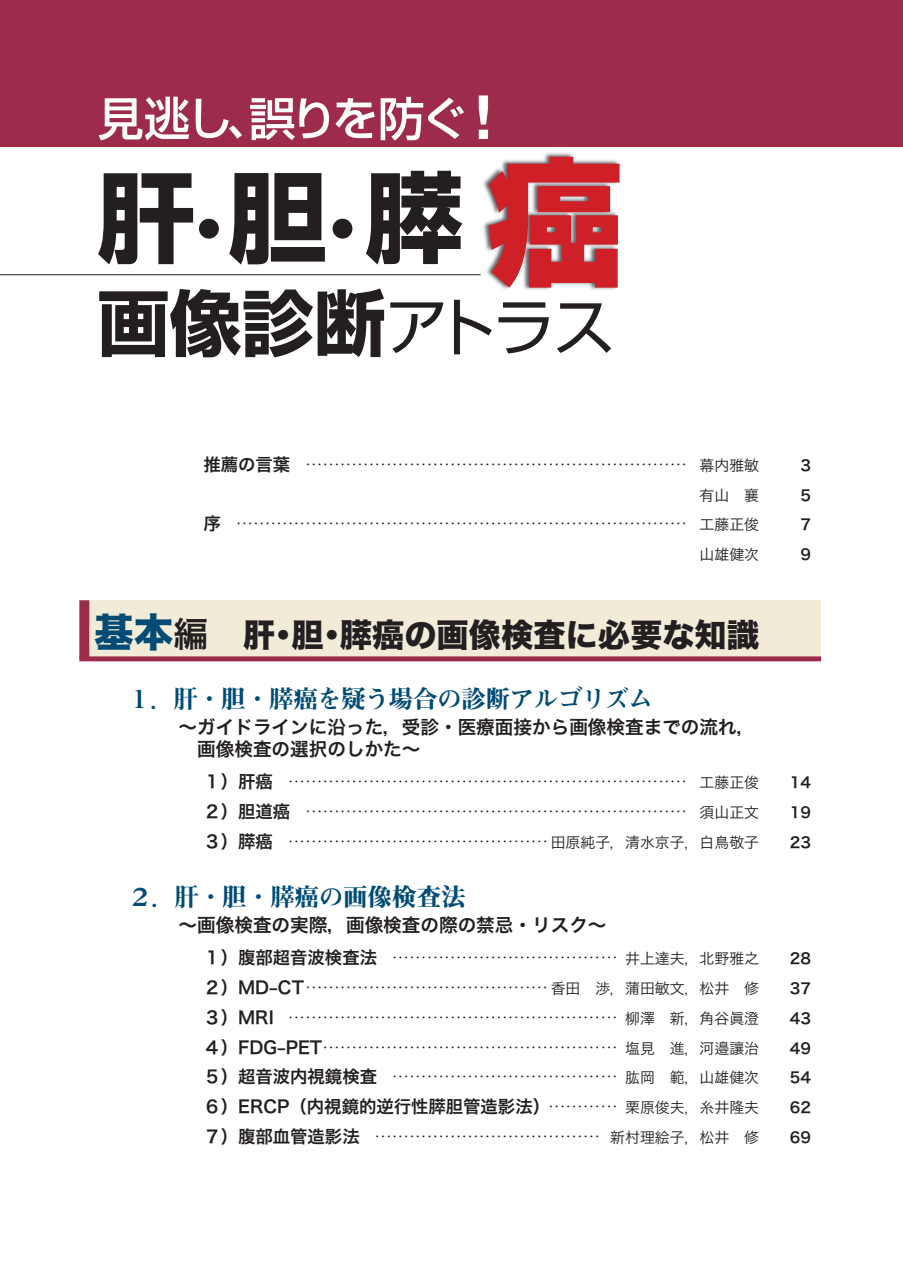
<style>
.page{position:relative;width:903px;height:1275px;background:#fff}
.page>*{position:absolute;margin:0;border:0;box-sizing:border-box;transform-origin:0 0}
.t1{font:32.2px "Hira Kaku Std W8";color:#231f20}
.t2{font:24.85px "Midashi Min Pro MA31";letter-spacing:-.025em;color:#014b75}
.t3{font:18.55px/22.4px "Hira Kaku Pro W6";color:#231f20}
.t4{font:300 17.32px "Jun 101 Pro";color:#231f20}
.t5{font:17.32px "Hira Kaku Pro W6";color:#231f20}
.t6{font:14.88px "Hira Kaku Pro W6";color:#231f20}
.t7{font:14.88px "Hira Kaku Pro W3";color:#231f20}
.s1{font-family:"Hira Kaku Pro W6";font-weight:400}
.s2{font-family:"Hira Kaku Pro W3";font-weight:400;font-size:14.88px}
.s3{font-size:39.73px;color:#014b75}
.s4{font-family:"Hira Kaku Pro W6";font-size:34.65px}
.s5{font-family:"Jun 101 Pro";font-weight:300}
.s6{font-family:"Hira Kaku Pro W3";font-size:14.88px}
</style>
<div class="page">
<div style="left:79px;top:600px;width:742px;height:60px;background:#f1ebd8"></div>
<div style="left:0;top:0;width:903px;height:147px;background:#9d2b4b"></div>
<img style="left:480px;top:152px;width:140px;height:138px">
<svg style="left:488px;top:157px;width:131px;height:131px;background:#ce4e53"></svg>
<svg style="left:98px;top:173px;width:95px;height:91px"></svg>
<div style="left:199px;top:219px;width:20px;height:20px;background:#231f20;border-radius:50%"></div>
<svg style="left:229px;top:173px;width:96px;height:92px"></svg>
<div style="left:332px;top:219px;width:20px;height:20px;background:#231f20;border-radius:50%"></div>
<svg style="left:366px;top:171px;width:96px;height:94px"></svg>
<svg style="left:99px;top:97px;width:90px;height:43px"></svg>
<svg style="left:196px;top:99px;width:46px;height:40px"></svg>
<svg style="left:250px;top:98px;width:79px;height:42px"></svg>
<svg style="left:335px;top:98px;width:40px;height:40px"></svg>
<svg style="left:381px;top:97px;width:83px;height:44px"></svg>
<svg style="left:99px;top:288px;width:285px;height:69px"></svg>
<svg style="left:390px;top:302px;width:53px;height:51px"></svg>
<svg style="left:454px;top:300px;width:38px;height:54px"></svg>
<svg style="left:498px;top:302px;width:51px;height:51px"></svg>
<svg style="left:557px;top:303px;width:54px;height:50px"></svg>
<hr style="left:0;top:274px;width:481px;height:1px;background:#231f20">
<svg style="left:479px;top:95px;width:9px;height:44px"></svg>
<div style="left:79px;top:656px;width:742px;height:5px;background:#9d2b4b"></div>
<div style="left:79px;top:600px;width:10px;height:59px;background:#9d2b4b"></div>
<p class="t4" style="left:203px;top:450px;width:557px"><span class="s1">推薦の言葉</span> ………………………………………………………… <span class="s2">幕内雅敏</span></p>
<p class="t6" style="left:800px;top:452px;width:12px">3</p>
<p class="t7" style="left:699px;top:482px;width:61px">有山　襄</p>
<p class="t6" style="left:800px;top:481px;width:12px">5</p>
<p class="t4" style="left:203px;top:510px;width:557px"><span class="s1">序</span> …………………………………………………………………… <span class="s2">工藤正俊</span></p>
<p class="t6" style="left:800px;top:511px;width:12px">7</p>
<p class="t7" style="left:699px;top:541px;width:61px">山雄健次</p>
<p class="t6" style="left:800px;top:541px;width:12px">9</p>
<h1 class="t1" style="left:94px;top:617px;width:666px"><span class="s3">基本</span><span class="s4">編</span> 肝・胆・膵癌の画像検査に必要な知識</h1>
<h2 class="t2" style="left:127px;top:680px;width:527px">１．肝・胆・膵癌を疑う場合の診断アルゴリズム</h2>
<p class="t3" style="left:197px;top:715px;width:560px;text-indent:-19px">～ ガイドラインに沿った，受診・医療面接から画像検査までの流れ，画像検査の選択のしかた～</p>
<p class="t4" style="left:203px;top:768px;width:557px"><span class="s1">１）肝癌</span> …………………………………………………………… <span class="s2">工藤正俊</span></p>
<p class="t6" style="left:790px;top:769px;width:23px">14</p>
<p class="t4" style="left:203px;top:798px;width:557px"><span class="s1">２）胆道癌</span> ………………………………………………………… <span class="s2">須山正文</span></p>
<p class="t6" style="left:790px;top:799px;width:23px">19</p>
<p class="t4" style="left:203px;top:827px;width:557px"><span class="s1">３）膵癌</span> ……………………………………… <span class="s2">田原純子，清水京子，白鳥敬子</span></p>
<p class="t6" style="left:790px;top:829px;width:23px">23</p>
<h2 class="t2" style="left:128px;top:878px;width:339px">２．肝・胆・膵癌の画像検査法</h2>
<p class="t3" style="left:179px;top:913px;width:429px">～画像検査の実際，画像検査の際の禁忌・リスク～</p>
<p class="t4" style="left:203px;top:944px;width:557px"><span class="s1">１）腹部超音波検査法</span> ………………………………… <span class="s2">井上達夫，北野雅之</span></p>
<p class="t6" style="left:790px;top:945px;width:23px">28</p>
<p class="t4" style="left:203px;top:974px;width:557px"><span class="s1">２）MD-CT</span> …………………………………… <span class="s2">香田　渉，蒲田敏文，松井　修</span></p>
<p class="t6" style="left:790px;top:975px;width:23px">37</p>
<p class="t4" style="left:203px;top:1004px;width:557px"><span class="s1">３）MRI</span> ………………………………………………… <span class="s2">柳澤　新，角谷眞澄</span></p>
<p class="t6" style="left:790px;top:1005px;width:23px">43</p>
<p class="t4" style="left:203px;top:1033px;width:557px"><span class="s1">４）FDG-PET</span> …………………………………………… <span class="s2">塩見　進，河邉讓治</span></p>
<p class="t6" style="left:790px;top:1035px;width:23px">49</p>
<p class="t4" style="left:203px;top:1063px;width:557px"><span class="s1">５）超音波内視鏡検査</span> ………………………………… <span class="s2">肱岡　範，山雄健次</span></p>
<p class="t6" style="left:790px;top:1064px;width:23px">54</p>
<p class="t5" style="left:203px;top:1091px;width:557px">６）ERCP（内視鏡的逆行性膵胆管造影法）<span class="s5">…………</span> <span class="s6">栗原俊夫，糸井隆夫</span></p>
<p class="t6" style="left:790px;top:1094px;width:23px">62</p>
<p class="t4" style="left:203px;top:1123px;width:557px"><span class="s1">７）腹部血管造影法</span> ………………………………… <span class="s2">新村理絵子，松井　修</span></p>
<p class="t6" style="left:790px;top:1124px;width:23px">69</p>
</div>
